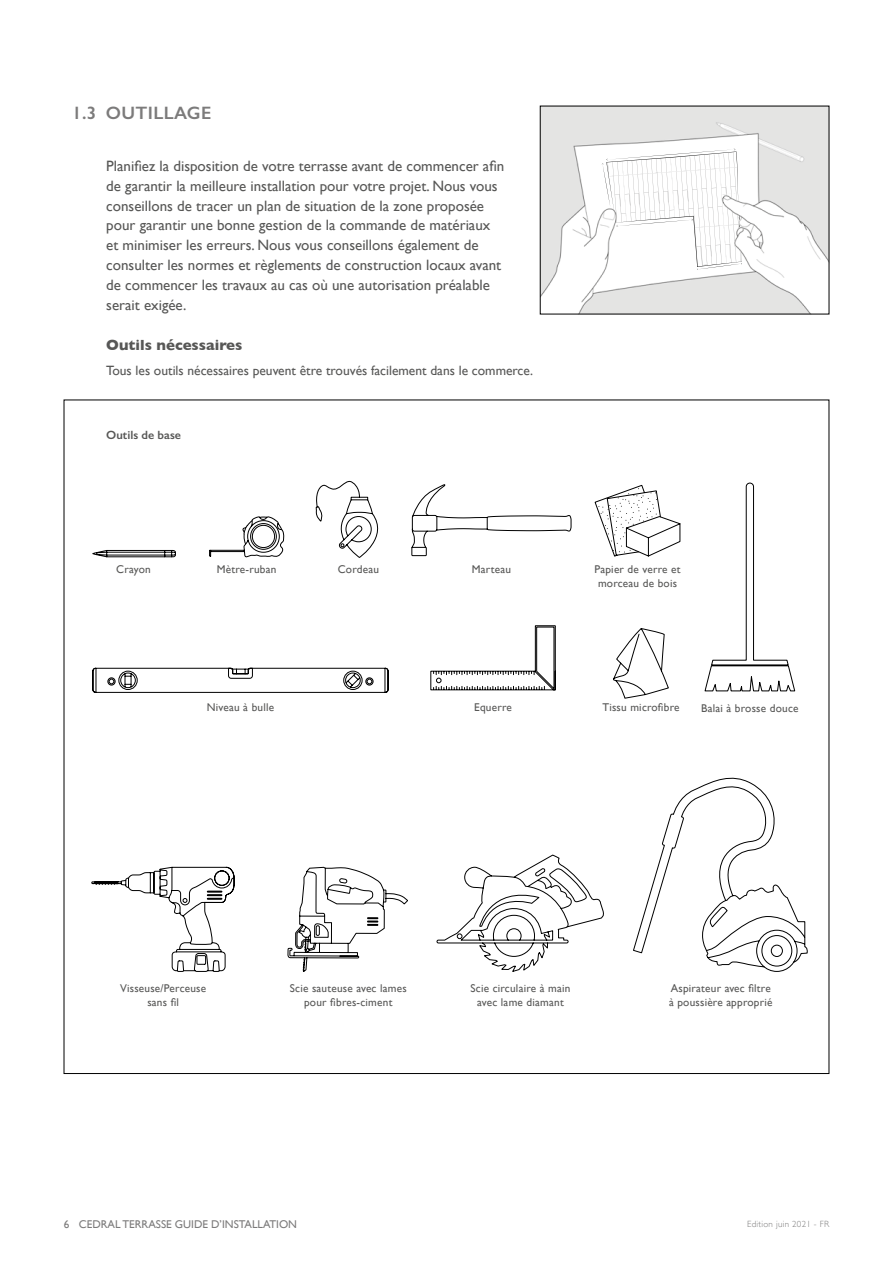
<style>
.page{position:relative;width:893px;height:1263px;background:#fff}
.page>*{position:absolute;margin:0;border:0;box-sizing:border-box;transform-origin:0 0}
.t1{font:600 18px "Gill Sans";letter-spacing:.02em;color:#7c7b7b}
.t2{font:15px/19.8px "Gill Sans";color:#575756}
.t3{font:700 15px "Gill Sans";color:#575756}
.t4{font:13.5px "Gill Sans";color:#575756}
.t5{font:600 12px "Gill Sans";color:#575756}
.t6{font:11.25px/13.5px "Gill Sans";letter-spacing:.02em;color:#575756;text-align:center}
.t7{font:11.25px "Gill Sans";color:#7c7b7b}
.t8{font:300 9px "Gill Sans";letter-spacing:.03em;color:#7c7b7b}
</style>
<div class="page">
<img style="left:542px;top:108px;width:285px;height:204px">
<svg style="left:591px;top:141px;width:160px;height:141px"></svg>
<svg style="left:430px;top:625px;width:126px;height:65px"></svg>
<svg style="left:633px;top:777px;width:175px;height:195px"></svg>
<svg style="left:92px;top:550px;width:84px;height:7px"></svg>
<svg style="left:91px;top:867px;width:144px;height:105px"></svg>
<svg style="left:209px;top:516px;width:75px;height:41px"></svg>
<svg style="left:411px;top:484px;width:161px;height:72px"></svg>
<svg style="left:287px;top:867px;width:121px;height:105px"></svg>
<svg style="left:436px;top:855px;width:168px;height:117px"></svg>
<svg style="left:92px;top:668px;width:297px;height:25px"></svg>
<svg style="left:315px;top:480px;width:64px;height:78px"></svg>
<svg style="left:704px;top:482px;width:91px;height:209px"></svg>
<svg style="left:594px;top:485px;width:87px;height:72px"></svg>
<svg style="left:613px;top:628px;width:56px;height:71px"></svg>
<p class="t1" style="left:72px;top:102px;width:141px">1.3 OUTILLAGE</p>
<p class="t2" style="left:106px;top:156px;width:400px">Planifiez la disposition de votre terrasse avant de commencer afin de garantir la meilleure installation pour votre projet. Nous vous conseillons de tracer un plan de situation de la zone proposée pour garantir une bonne gestion de la commande de matériaux et minimiser les erreurs. Nous vous conseillons également de consulter les normes et règlements de construction locaux avant de commencer les travaux au cas où une autorisation préalable serait exigée.</p>
<p class="t3" style="left:106px;top:333px;width:138px">Outils nécessaires</p>
<p class="t4" style="left:106px;top:362px;width:428px">Tous les outils nécessaires peuvent être trouvés facilement dans le commerce.</p>
<p class="t5" style="left:106px;top:428px;width:76px">Outils de base</p>
<p class="t6" style="left:116px;top:563px;width:36px">Crayon</p>
<p class="t6" style="left:217px;top:563px;width:61px">Mètre-ruban</p>
<p class="t6" style="left:472px;top:563px;width:41px">Marteau</p>
<p class="t6" style="left:338px;top:563px;width:43px">Cordeau</p>
<p class="t6" style="left:595px;top:563px;width:87px">Papier de verre et morceau de bois</p>
<p class="t6" style="left:207px;top:700px;width:69px">Niveau à bulle</p>
<p class="t6" style="left:474px;top:700px;width:39px">Equerre</p>
<p class="t6" style="left:602px;top:700px;width:79px">Tissu microfibre</p>
<p class="t6" style="left:701px;top:701px;width:99px">Balai à brosse douce</p>
<p class="t6" style="left:120px;top:981px;width:88px">Visseuse/Perceuse sans fil</p>
<p class="t6" style="left:669px;top:981px;width:105px;text-align:left">Aspirateur avec filtre à poussière approprié</p>
<p class="t6" style="left:471px;top:981px;width:101px">Scie circulaire à main avec lame diamant</p>
<p class="t6" style="left:290px;top:981px;width:118px">Scie sauteuse avec lames pour fibres-ciment</p>
<p class="t7" style="left:64px;top:1218px;width:235px">6 CEDRAL TERRASSE GUIDE D’INSTALLATION</p>
<p class="t8" style="left:747px;top:1216px;width:84px">Edition juin 2021 - FR</p>
</div>
